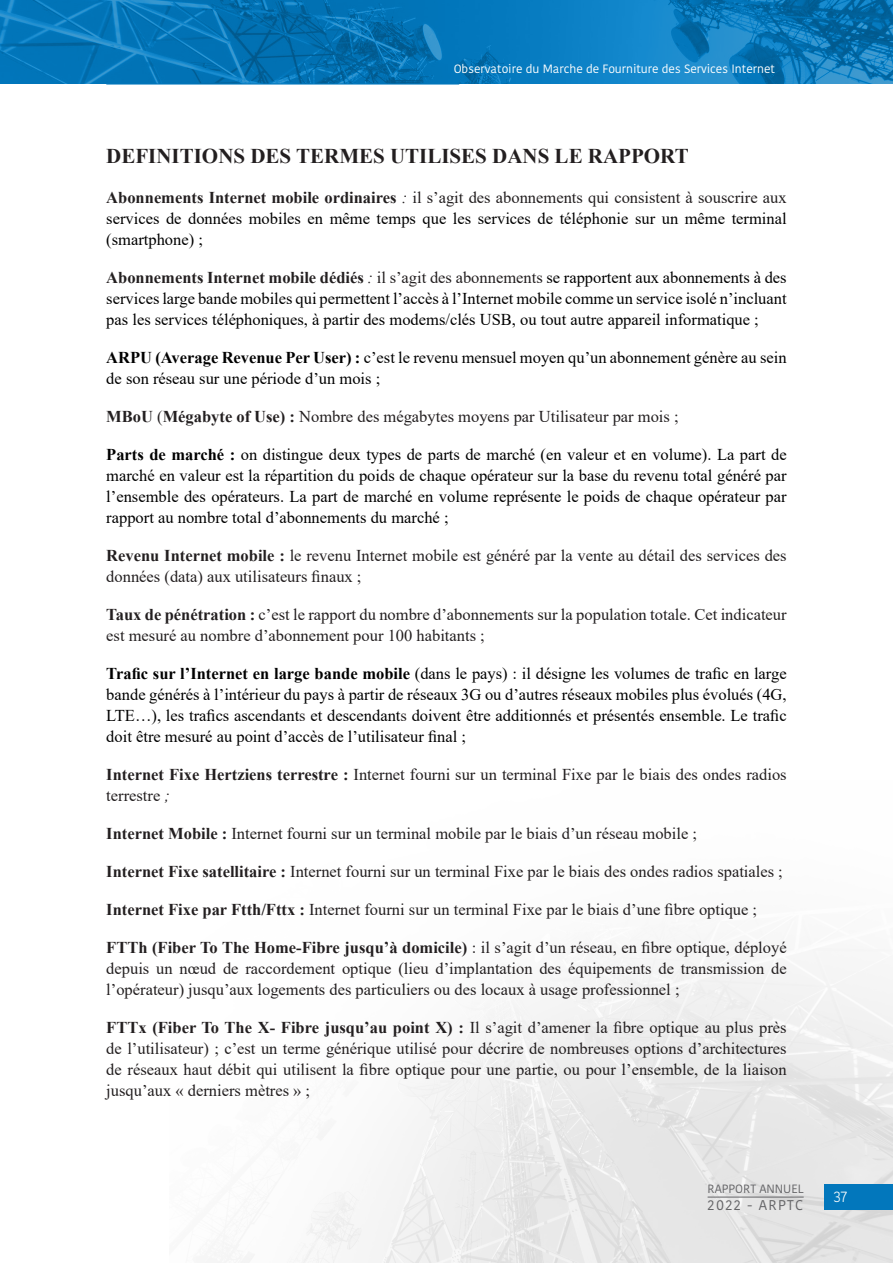
<style>
.page{position:relative;width:893px;height:1263px;background:#fff}
.page>*{position:absolute;margin:0;border:0;box-sizing:border-box;transform-origin:0 0}
.SOUS-TITRE_14{font:700 21px "Times New Roman";color:#231f20}
.PARA_1{font:16.5px/21px "Times New Roman";color:#231f20}
.PARA_1-2{font:16.5px/21px "Times New Roman";color:#000;text-align:justify}
.t1{font:300 15px "Kohinoor Latin";color:#fff}
.t2{font:14.1px "Kohinoor Latin";letter-spacing:.1em;color:#636366}
.t3{font:12px "Kohinoor Latin";color:#fff}
.t4{font:12px "Kohinoor Latin";color:#636366}
.s1{font-weight:700;color:#231f20}
.s2{font-style:italic;color:#231f20}
.s3{color:#231f20}
.s4{font-weight:700}
.s5{font-style:italic}
</style>
<div class="page">
<img style="left:217px;top:941px;width:676px;height:322px">
<img style="left:0;top:0;width:893px;height:84px">
<div style="left:825px;top:1184px;width:68px;height:26px;background:#0277bc"></div>
<hr style="left:708px;top:1197px;width:96px;height:1px;background:#636366">
<hr style="left:106px;top:83px;width:353px;height:2px;background:#0277bc">
<p class="t3" style="left:454px;top:61px;width:323px">Observatoire du Marche de Fourniture des Services Internet</p>
<p class="SOUS-TITRE_14" style="left:106px;top:141px;width:584px">DEFINITIONS DES TERMES UTILISES DANS LE RAPPORT</p>
<p class="PARA_1-2" style="left:106px;top:186px;width:682px"><span class="s1">Abonnements Internet mobile ordinaires</span> <span class="s2">:</span> <span class="s3">il s’agit des abonnements qui consistent à souscrire aux </span>services de données mobiles en même temps que les services de téléphonie sur un même terminal (smartphone) ;</p>
<p class="PARA_1-2" style="left:106px;top:266px;width:682px"><span class="s1">Abonnements Internet mobile dédiés</span> <span class="s2">:</span> <span class="s3">il s’agit des abonnements</span> se rapportent aux abonnements à des services large bande mobiles qui permettent l’accès à l’Internet mobile comme un service isolé n’incluant pas les services téléphoniques, à partir des modems/clés USB, ou tout autre appareil informatique ;</p>
<p class="PARA_1-2" style="left:106px;top:346px;width:682px"><span class="s4">ARPU (Average Revenue Per User) :</span> c’est le revenu mensuel moyen qu’un abonnement génère au sein de son réseau sur une période d’un mois ;</p>
<p class="PARA_1" style="left:106px;top:405px;width:574px"><span class="s4">MBoU</span> (<span class="s4">Mégabyte of Use) :</span> Nombre des mégabytes moyens par Utilisateur par mois ;</p>
<p class="PARA_1-2" style="left:106px;top:443px;width:682px"><span class="s4">Parts de marché :</span> on distingue deux types de parts de marché (en valeur et en volume). La part de marché en valeur est la répartition du poids de chaque opérateur sur la base du revenu total généré par l’ensemble des opérateurs. La part de marché en volume représente le poids de chaque opérateur par rapport au nombre total d’abonnements du marché ;</p>
<p class="PARA_1" style="left:106px;top:544px;width:682px"><span class="s4">Revenu Internet mobile :</span> le revenu Internet mobile est généré par la vente au détail des services des données (data) aux utilisateurs finaux ;</p>
<p class="PARA_1" style="left:106px;top:603px;width:682px"><span class="s4">Taux de pénétration :</span> c’est le rapport du nombre d’abonnements sur la population totale. Cet indicateur est mesuré au nombre d’abonnement pour 100 habitants ;</p>
<p class="PARA_1-2" style="left:106px;top:662px;width:682px"><span class="s4">Trafic sur l’Internet en large bande mobile</span> (dans le pays) : il désigne les volumes de trafic en large bande générés à l’intérieur du pays à partir de réseaux 3G ou d’autres réseaux mobiles plus évolués (4G, LTE…), les trafics ascendant<span class="s3">s</span> et descendant<span class="s3">s</span> doivent être additionnés et présentés ensemble. Le trafic doit être mesuré au point d’accès de l’utilisateur final ;</p>
<p class="PARA_1" style="left:106px;top:763px;width:682px"><span class="s4">Internet Fixe Hertziens terrestre :</span> Internet fourni sur un terminal Fixe par le biais des ondes radios terrestre <span class="s5">;</span></p>
<p class="PARA_1" style="left:106px;top:822px;width:592px"><span class="s4">Internet Mobile :</span> Internet fourni sur un terminal mobile par le biais d’un réseau mobile ;</p>
<p class="PARA_1" style="left:106px;top:860px;width:678px"><span class="s4">Internet Fixe satellitaire :</span> Internet fourni sur un terminal Fixe par le biais des ondes radios spatiales ;</p>
<p class="PARA_1" style="left:106px;top:898px;width:652px"><span class="s4">Internet Fixe par Ftth/Fttx :</span> Internet fourni sur un terminal Fixe par le biais d’une fibre optique ;</p>
<p class="PARA_1" style="left:106px;top:936px;width:682px;text-align:justify"><span class="s4">FTTh (Fiber To The Home-Fibre jusqu’à domicile)</span> : il s’agit d’un réseau, en fibre optique, déployé depuis un nœud de raccordement optique (lieu d’implantation des équipements de transmission de l’opérateur) jusqu’aux logements des particuliers ou des locaux à usage professionnel ;</p>
<p class="PARA_1" style="left:106px;top:1016px;width:682px;text-align:justify"><span class="s4">FTTx (Fiber To The X- Fibre jusqu’au point X) :</span> Il s’agit d’amener la fibre optique au plus près de l’utilisateur) ; c’est un terme générique utilisé pour décrire de nombreuses options d’architectures de réseaux haut débit qui utilisent la fibre optique pour une partie, ou pour l’ensemble, de la liaison jusqu’aux « derniers mètres » ;</p>
<p class="t4" style="left:708px;top:1181px;width:98px">RAPPORT ANNUEL</p>
<p class="t2" style="left:708px;top:1196px;width:97px">2022 - ARPTC</p>
<p class="t1" style="left:833px;top:1187px;width:16px">37</p>
</div>
